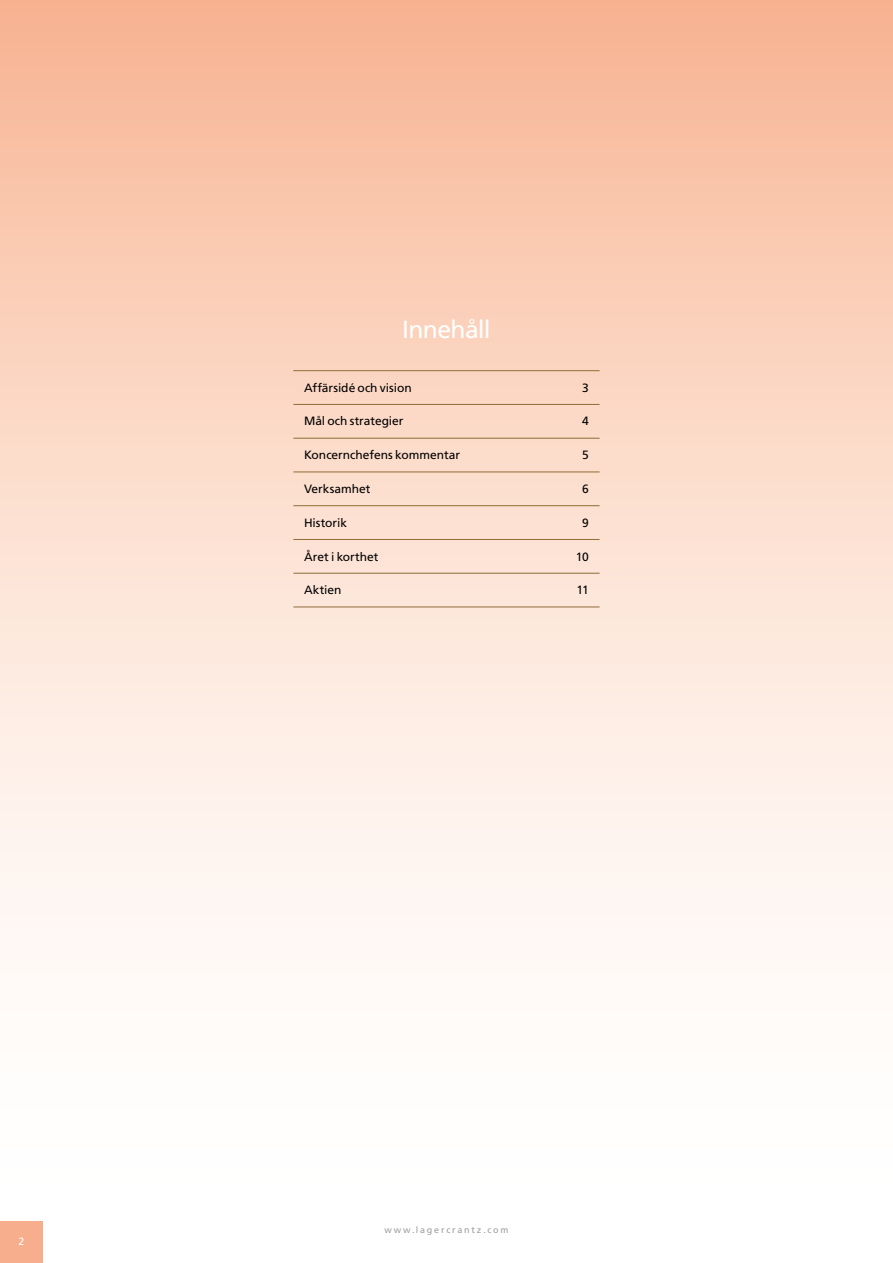
<style>
.page{position:relative;width:893px;height:1263px;background:#fff}
.page>*{position:absolute;margin:0;border:0;box-sizing:border-box;transform-origin:0 0}
.t1{font:24.75px "Frutiger LT Std";letter-spacing:-.03em;color:#fff}
.t2{font:12px "Frutiger LT Std";color:#000}
.t3{font:10.5px "Frutiger LT Std";color:#fff}
.t4{font:9px "Frutiger LT Std";letter-spacing:.2em;color:#9d9d9c}
</style>
<div class="page">
<div style="left:0;top:1220px;width:43px;height:43px;background:#f6ae8c"></div>
<div style="left:0;top:0;width:893px;height:1220px;background:linear-gradient(to bottom,#f8bb9b,#fff)"></div>
<hr style="left:293px;top:370px;width:307px;height:1px;background:#8d6e37">
<hr style="left:293px;top:404px;width:307px;height:1px;background:#8d6e37">
<hr style="left:293px;top:438px;width:307px;height:1px;background:#8d6e37">
<hr style="left:293px;top:472px;width:307px;height:1px;background:#8d6e37">
<hr style="left:293px;top:505px;width:307px;height:1px;background:#8d6e37">
<hr style="left:293px;top:539px;width:307px;height:1px;background:#8d6e37">
<hr style="left:293px;top:573px;width:307px;height:1px;background:#8d6e37">
<hr style="left:293px;top:607px;width:307px;height:1px;background:#8d6e37">
<p class="t3" style="left:18px;top:1235px;width:7px">2</p>
<h1 class="t1" style="left:402px;top:314px;width:90px">Innehåll</h1>
<p class="t2" style="left:304px;top:380px;width:109px">Affärsidé och vision</p>
<p class="t2" style="left:582px;top:380px;width:8px">3</p>
<p class="t2" style="left:304px;top:414px;width:101px">Mål och strategier</p>
<p class="t2" style="left:582px;top:414px;width:8px">4</p>
<p class="t2" style="left:304px;top:448px;width:157px">Koncernchefens kommentar</p>
<p class="t2" style="left:582px;top:448px;width:8px">5</p>
<p class="t2" style="left:304px;top:482px;width:68px">Verksamhet</p>
<p class="t2" style="left:582px;top:482px;width:8px">6</p>
<p class="t2" style="left:304px;top:515px;width:45px">Historik</p>
<p class="t2" style="left:582px;top:515px;width:8px">9</p>
<p class="t2" style="left:304px;top:549px;width:76px">Året i korthet</p>
<p class="t2" style="left:576px;top:549px;width:14px">10</p>
<p class="t2" style="left:304px;top:583px;width:39px">Aktien</p>
<p class="t2" style="left:577px;top:583px;width:14px">11</p>
<p class="t4" style="left:384px;top:1225px;width:126px">www.lagercrantz.com</p>
</div>
